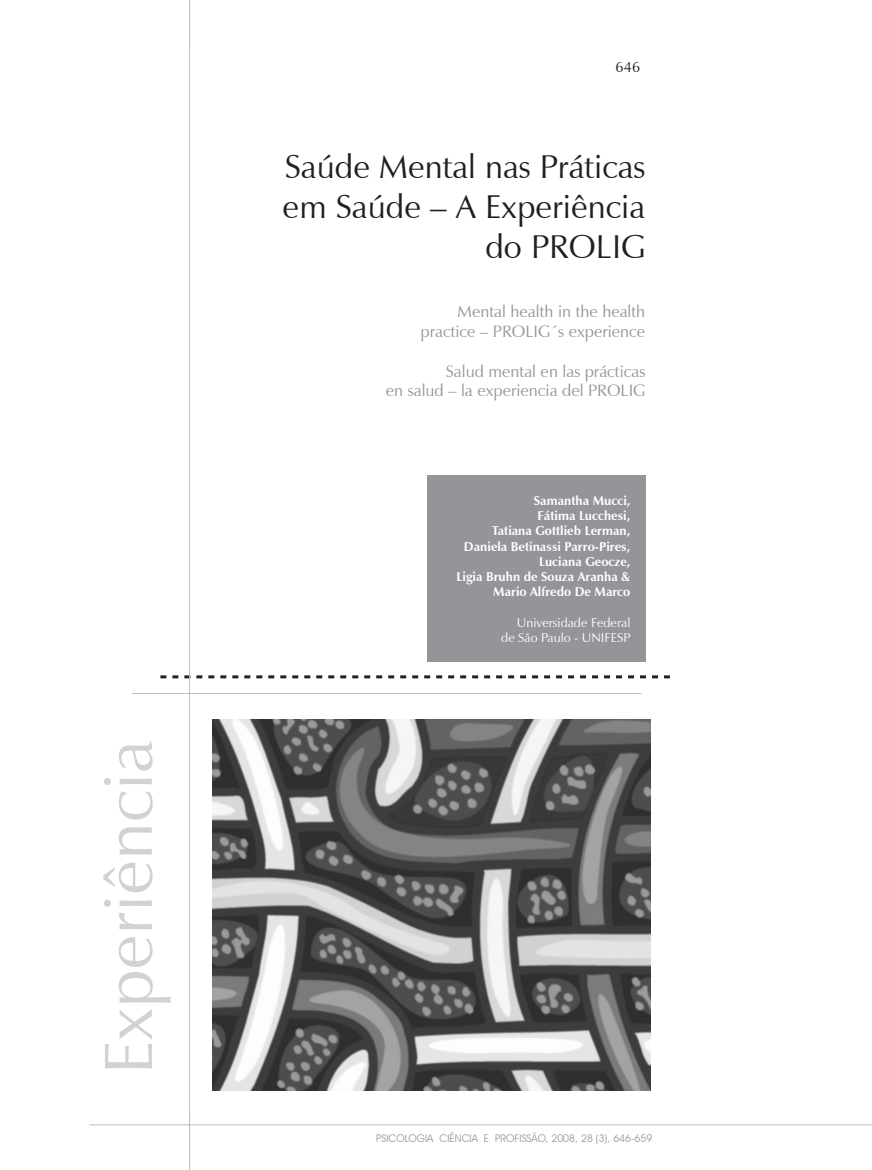
<style>
.page{position:relative;width:872px;height:1170px;background:#fff}
.page>*{position:absolute;margin:0;border:0;box-sizing:border-box;transform-origin:0 0}
.t1{font:69px "Zapf Humanist 601 BT";color:#d1d2d4}
.t2{font:33px/39.6px "Zapf Humanist 601 BT";color:#231f20;text-align:right}
.t3{font:16.5px/19.8px "Zapf Humanist 601 BT";color:#939598;text-align:right}
.t4{font:15px "Zapf Humanist 601 BT";color:#231f20}
.t5{font:700 12.75px/15.3px "Zapf Humanist 601 BT";color:#fff;text-align:right}
.t6{font:12.75px/15.3px "Zapf Humanist 601 BT";color:#fff;text-align:right}
.t7{font:10.5px "Avant Garde IT Cby BT";color:#939598}
</style>
<div class="page">
<hr style="left:189px;top:0;width:1px;height:1169px;background:#bcbdc0">
<hr style="left:89px;top:1124px;width:783px;height:1px;background:#bcbdc0">
<hr style="left:132px;top:693px;width:509px;height:1px;background:#bcbdc0">
<svg style="left:160px;top:475px;width:510px;height:616px"></svg>
<hr style="left:189px;top:3px;width:1px;height:1166px;background:#bcbdc0">
<img style="left:213px;top:719px;width:438px;height:370px">
<div style="left:427px;top:475px;width:218px;height:186px;background:#939598"></div>
<h1 class="t1" style="left:86px;top:1074px;width:336px;rotate:-90deg">Experiência</h1>
<p class="t4" style="left:615px;top:58px;width:26px">646</p>
<h2 class="t2" style="left:283px;top:147px;width:364px">Saúde Mental nas Práticas em Saúde – A Experiência do PROLIG</h2>
<p class="t3" style="left:420px;top:301px;width:226px">Mental health in the health practice – PROLIG´s experience</p>
<p class="t3" style="left:386px;top:361px;width:261px">Salud mental en las prácticas<br>en salud – la experiencia del PROLIG</p>
<p class="t5" style="left:456px;top:492px;width:175px">Samantha Mucci,<br>Fátima Lucchesi,<br>Tatiana Gottlieb Lerman,<br>Daniela Betinassi Parro-Pires,<br>Luciana Geocze,<br>Ligia Bruhn de Souza Aranha &amp;<br>Mario Alfredo De Marco</p>
<p class="t6" style="left:501px;top:615px;width:131px">Universidade Federal de São Paulo - UNIFESP</p>
<p class="t7" style="left:376px;top:1131px;width:278px">PSICOLOGIA CIÊNCIA E PROFISSÃO, 2008, 28 (3), 646-659</p>
</div>
